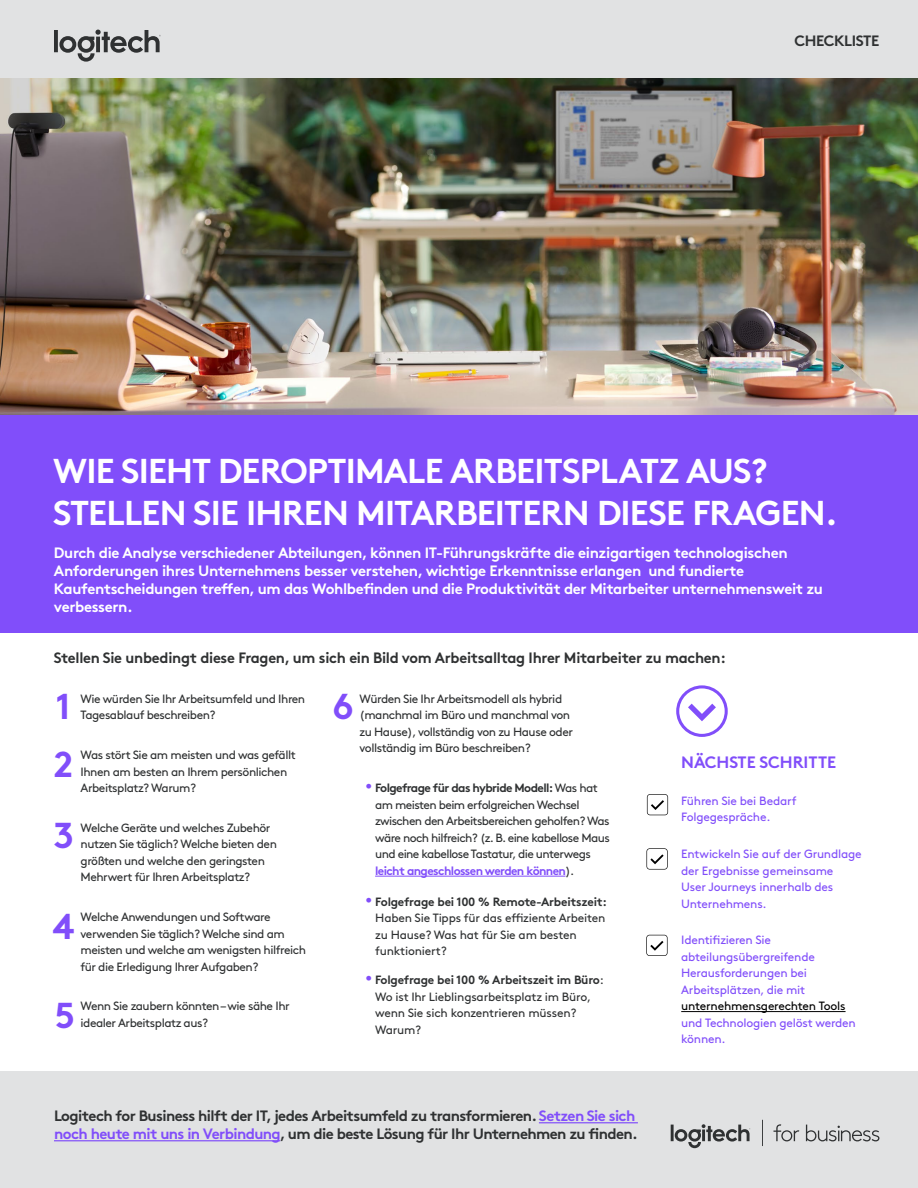
<style>
.page{position:relative;width:918px;height:1188px;background:#fff}
.page>*{position:absolute;margin:0;border:0;box-sizing:border-box;transform-origin:0 0}
.t1{font:700 36px/57.4px "Brown Pro";color:#814efa}
.t2{font:700 34.5px/42px "Brown Pro";letter-spacing:-.025em;color:#fff}
.t3{font:700 16.5px "Brown Pro";letter-spacing:-.01em;color:#814efa}
.t4{font:700 15px/18px "Brown Pro";letter-spacing:-.025em;color:#fff}
.t5{font:700 15px/18px "Brown Pro";letter-spacing:-.04em;color:#2f3132}
.t6{font:700 15px "Brown Pro";letter-spacing:-.02em;color:#2f3132}
.t7{font:12px/16.5px "Brown Pro";letter-spacing:-.04em;color:#2f3132}
.t8{font:12px/16.5px "Brown Pro";letter-spacing:-.02em;color:#814efa}
.t9{font:12px/16.5px "Brown Pro";letter-spacing:-.02em;color:#2f3132}
.t10{font:12px "Brown Pro";letter-spacing:-.02em;color:#000}
.s1{font-weight:700}
.s2{font-weight:700;color:#814efa}
.s3{color:#814efa}
</style>
<div class="page">
<img style="left:0;top:77px;width:918px;height:338px">
<div style="left:0;top:0;width:918px;height:77px;background:#e1e2e3"></div>
<div style="left:0;top:415px;width:918px;height:218px;background:#814efa"></div>
<div style="left:0;top:1071px;width:918px;height:117px;background:#e1e2e3"></div>
<svg style="left:671px;top:1120px;width:208px;height:28px"></svg>
<hr style="left:539px;top:1122px;width:99px;height:1px;background:#814efa">
<hr style="left:54px;top:1140px;width:226px;height:1px;background:#814efa">
<svg style="left:54px;top:30px;width:107px;height:32px"></svg>
<hr style="left:375px;top:876px;width:190px;height:1px;background:#814efa">
<hr style="left:681px;top:1011px;width:165px;height:1px;background:#000">
<svg style="left:676px;top:685px;width:52px;height:52px"></svg>
<svg style="left:647px;top:794px;width:21px;height:21px"></svg>
<svg style="left:646px;top:848px;width:22px;height:22px"></svg>
<svg style="left:646px;top:935px;width:22px;height:21px"></svg>
<p class="t5" style="left:794px;top:30px;width:86px">CHECKLISTE</p>
<h2 class="t2" style="left:53px;top:446px;width:786px">WIE SIEHT DEROPTIMALE ARBEITSPLATZ AUS?<br>STELLEN SIE IHREN MITARBEITERN DIESE FRAGEN.</h2>
<p class="t4" style="left:54px;top:543px;width:771px">Durch die Analyse verschiedener Abteilungen, können IT-Führungskräfte die einzigartigen technologischen Anforderungen ihres Unternehmens besser verstehen, wichtige Erkenntnisse erlangen und fundierte Kaufentscheidungen treffen, um das Wohlbefinden und die Produktivität der Mitarbeiter unternehmensweit zu verbessern.</p>
<p class="t6" style="left:54px;top:646px;width:673px">Stellen Sie unbedingt diese Fragen, um sich ein Bild vom Arbeitsalltag Ihrer Mitarbeiter zu machen:</p>
<h1 class="t1" style="left:53px;top:674px;width:21px">1<br>2</h1>
<p class="t7" style="left:81px;top:690px;width:226px">Wie würden Sie Ihr Arbeitsumfeld und Ihren<br>Tagesablauf beschreiben?</p>
<p class="t7" style="left:81px;top:746px;width:217px">Was stört Sie am meisten und was gefällt<br>Ihnen am besten an Ihrem persönlichen<br>Arbeitsplatz? Warum?</p>
<p class="t7" style="left:81px;top:819px;width:198px">Welche Geräte und welches Zubehör nutzen Sie täglich? Welche bieten den größten und welche den geringsten Mehrwert für Ihren Arbeitsplatz?</p>
<p class="t7" style="left:81px;top:908px;width:227px">Welche Anwendungen und Software verwenden Sie täglich? Welche sind am meisten und welche am wenigsten hilfreich für die Erledigung Ihrer Aufgaben?</p>
<p class="t7" style="left:81px;top:997px;width:211px">Wenn Sie zaubern könnten – wie sähe Ihr idealer Arbeitsplatz aus?</p>
<h1 class="t1" style="left:53px;top:803px;width:22px">3</h1>
<h1 class="t1" style="left:53px;top:893px;width:24px">4</h1>
<h1 class="t1" style="left:55px;top:983px;width:22px">5</h1>
<h1 class="t1" style="left:333px;top:674px;width:23px">6</h1>
<p class="t7" style="left:360px;top:690px;width:215px">Würden Sie Ihr Arbeitsmodell als hybrid (manchmal im Büro und manchmal von zu Hause), vollständig von zu Hause oder vollständig im Büro beschreiben?</p>
<p class="t7" style="left:375px;top:779px;width:236px;text-indent:-10px"><sup>•</sup> <span class="s1">Folgefrage für das hybride Modell:</span> Was hat am meisten beim erfolgreichen Wechsel zwischen den Arbeitsbereichen geholfen? Was wäre noch hilfreich? (z. B. eine kabellose Maus und eine kabellose Tastatur, die unterwegs <span class="s2">leicht angeschlossen werden können</span>).</p>
<p class="t9" style="left:375px;top:892px;width:233px;text-indent:-10px"><sup>•</sup> <span class="s1">Folgefrage bei 100 % Remote-Arbeitszeit:<br></span>Haben Sie Tipps für das effiziente Arbeiten zu Hause? Was hat für Sie am besten funktioniert?</p>
<p class="t9" style="left:375px;top:971px;width:230px;text-indent:-10px"><sup>•</sup> <span class="s1">Folgefrage bei 100 % Arbeitszeit im Büro</span>:<br>Wo ist Ihr Lieblingsarbeitsplatz im Büro, wenn Sie sich konzentrieren müssen?<br>Warum?</p>
<p class="t5" style="left:54px;top:1105px;width:585px">Logitech for Business hilft der IT, jedes Arbeitsumfeld zu transformieren. <span class="s3">Setzen Sie sich noch heute mit uns in Verbindung</span>, um die beste Lösung für Ihr Unternehmen zu finden.</p>
<h3 class="t3" style="left:681px;top:749px;width:156px">NÄCHSTE SCHRITTE</h3>
<p class="t8" style="left:681px;top:791px;width:117px">Führen Sie bei Bedarf<br>Folgegespräche.</p>
<p class="t8" style="left:681px;top:845px;width:182px">Entwickeln Sie auf der Grundlage der Ergebnisse gemeinsame<br>User Journeys innerhalb des<br>Unternehmens.</p>
<p class="t8" style="left:681px;top:931px;width:135px">Identifizieren Sie abteilungsübergreifende<br>Herausforderungen bei<br>Arbeitsplätzen, die mit</p>
<p class="t10" style="left:681px;top:997px;width:166px">unternehmensgerechten Tools</p>
<p class="t8" style="left:681px;top:1013px;width:176px">und Technologien gelöst werden können.</p>
</div>
